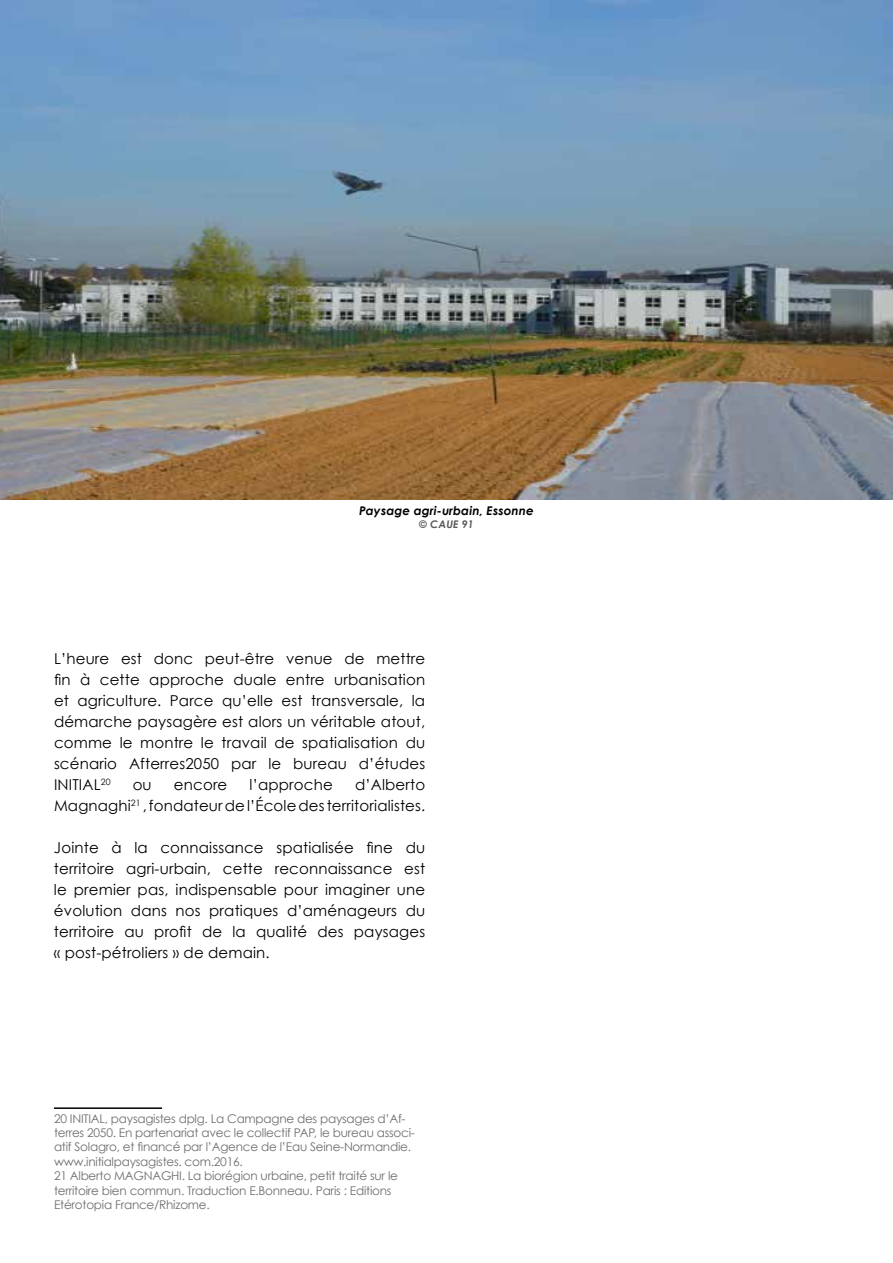
<style>
.page{position:relative;width:893px;height:1263px;background:#fff}
.page>*{position:absolute;margin:0;border:0;box-sizing:border-box;transform-origin:0 0}
.t1{font:15px/21px "Century Gothic";letter-spacing:.01em;color:#000;text-align:justify}
.t2{font:12px/14.4px "Century Gothic";letter-spacing:-.02em;color:#6d6e71}
.t3{font:italic 700 12px "Century Gothic";letter-spacing:.01em;color:#000}
.t4{font:italic 700 10.5px "Century Gothic";letter-spacing:.01em;color:#58595b}
</style>
<div class="page">
<img style="left:0;top:0;width:893px;height:500px">
<hr style="left:54px;top:1107px;width:108px;height:2px;background:#000">
<p class="t3" style="left:359px;top:503px;width:176px">Paysage agri-urbain, Essonne</p>
<p class="t4" style="left:419px;top:517px;width:56px">© CAUE 91</p>
<p class="t1" style="left:54px;top:648px;width:373px">L’heure est donc peut-être venue de mettre fin à cette approche duale entre urbanisation et agriculture. Parce qu’elle est transversale, la démarche paysagère est alors un véritable atout, comme le montre le travail de spatialisation du scénario Afterres2050 par le bureau d’études INITIAL<sup>20</sup></p>
<p class="t1" style="left:54px;top:774px;width:373px;text-align:right">d’Alberto<br>Magnaghi<sup>21</sup> , fondateur de l’École des territorialistes.</p>
<p class="t1" style="left:54px;top:837px;width:373px">Jointe à la connaissance spatialisée fine du territoire agri-urbain, cette reconnaissance est le premier pas, indispensable pour imaginer une évolution dans nos pratiques d’aménageurs du territoire au profit de la qualité des paysages « post-pétroliers » de demain.</p>
<p class="t1" style="left:133px;top:774px;width:21px">ou</p>
<p class="t1" style="left:174px;top:774px;width:55px">encore</p>
<p class="t1" style="left:250px;top:774px;width:85px">l’approche</p>
<p class="t2" style="left:54px;top:1111px;width:362px">20 INITIAL, paysagistes dplg. La Campagne des paysages d’Af&shy;terres 2050. En partenariat avec le collectif PAP, le bureau associ&shy;atif Solagro, et financé par l’Agence de l’Eau Seine-Normandie. www.initialpaysagistes. com.2016.<br>21 Alberto MAGNAGHI. La biorégion urbaine, petit traité sur le territoire bien commun. Traduction E.Bonneau. Paris : Editions Etérotopia France/Rhizome.</p>
</div>
